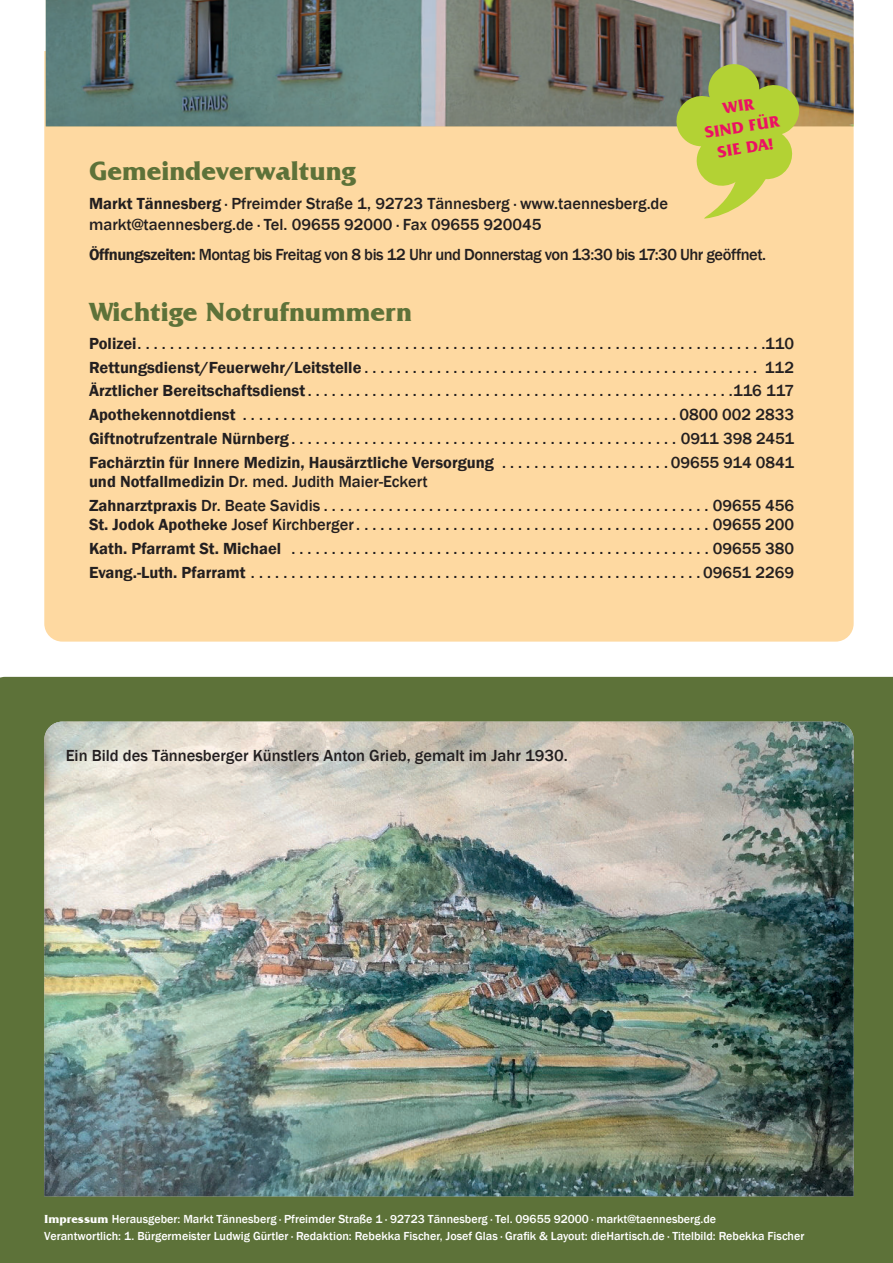
<style>
.page{position:relative;width:893px;height:1263px;background:#fff}
.page>*{position:absolute;margin:0;border:0;box-sizing:border-box;transform-origin:0 0}
.t1{font:700 27px "Friz Quadrata IT Cby BT";color:#5d7239}
.t2{font:500 16.5px/23.7px "Franklin Gothic";color:#231f20}
.t3{font:500 16.5px "Franklin Gothic";letter-spacing:-.03em;color:#231f20}
.t4{font:700 16.5px/21.3px "Friz Quadrata IT Cby BT";color:#ec1163;text-align:center}
.t5{font:500 12px/16.5px "Franklin Gothic";color:#fff}
.s1{font-weight:600}
.s2{font-family:"Friz Quadrata IT Cby BT";font-weight:700}
</style>
<div class="page">
<div style="left:0;top:677px;width:893px;height:586px;background:#5d7239"></div>
<img style="left:44px;top:721px;width:810px;height:475px">
<div style="left:44px;top:51px;width:810px;height:591px;background:#fed9a1"></div>
<img style="left:46px;top:0;width:808px;height:126px">
<svg style="left:673px;top:60px;width:130px;height:159px;background:#bdc25c"></svg>
<p class="t4" style="left:700px;top:103px;width:77px;rotate:-9deg">WIR<br>SIND FÜR<br>SIE DA!</p>
<h1 class="t1" style="left:89px;top:160px;width:268px">Gemeindeverwaltung</h1>
<p class="t2" style="left:89px;top:194px;width:581px;line-height:21px"><span class="s1">Markt Tännesberg</span> · Pfreimder Straße 1, 92723 Tännesberg · www.taennesberg.de markt@taennesberg.de · Tel. 09655 92000 · Fax 09655 920045</p>
<p class="t3" style="left:89px;top:248px;width:679px"><span class="s1">Öffnungszeiten:</span> Montag bis Freitag von 8 bis 12 Uhr und Donnerstag von 13:30 bis 17:30 Uhr geöffnet.</p>
<h1 class="t1" style="left:89px;top:301px;width:324px">Wichtige Notrufnummern</h1>
<p class="t2" style="left:89px;top:332px;width:706px;text-align:justify"><span class="s1">Polizei</span> ..............................................................................110<br><span class="s1">Rettungsdienst/Feuerwehr/Leitstelle</span> ................................................. 112<br><span class="s1">Ärztlicher Bereitschaftsdienst</span> .....................................................116 117<br><span class="s1">Apothekennotdienst</span> ......................................................0800 002 2833<br><span class="s1">Giftnotrufzentrale Nürnberg</span> ................................................0911 398 2451<br><span class="s1">Fachärztin für Innere Medizin, Hausärztliche Versorgung</span> . . . . . . . . . . . . . . . . . . . . . 09655 914 0841</p>
<p class="t2" style="left:89px;top:471px;width:707px"><span class="s1">und Notfallmedizin</span> Dr. med. Judith Maier-Eckert<br><span class="s1">Zahnarztpraxis</span> Dr. Beate Savidis ................................................09655 456</p>
<p class="t2" style="left:89px;top:514px;width:707px;text-align:justify"><span class="s1">St. Jodok Apotheke</span> Josef Kirchberger ............................................09655 200<br><span class="s1">Kath. Pfarramt St. Michael</span> ....................................................09655 380<br><span class="s1">Evang.-Luth. Pfarramt</span> ........................................................09651 2269</p>
<p class="t2" style="left:66px;top:744px;width:503px">Ein Bild des Tännesberger Künstlers Anton Grieb, gemalt im Jahr 1930.</p>
<p class="t5" style="left:44px;top:1211px;width:762px"><span class="s2">Impressum</span> Herausgeber: Markt Tännesberg · Pfreimder Straße 1 · 92723 Tännesberg · Tel. 09655 92000 · markt@taennesberg.de<br>Verantwortlich: 1. Bürgermeister Ludwig Gürtler · Redaktion: Rebekka Fischer, Josef Glas · Grafik &amp; Layout: dieHartisch.de · Titelbild: Rebekka Fischer</p>
</div>
